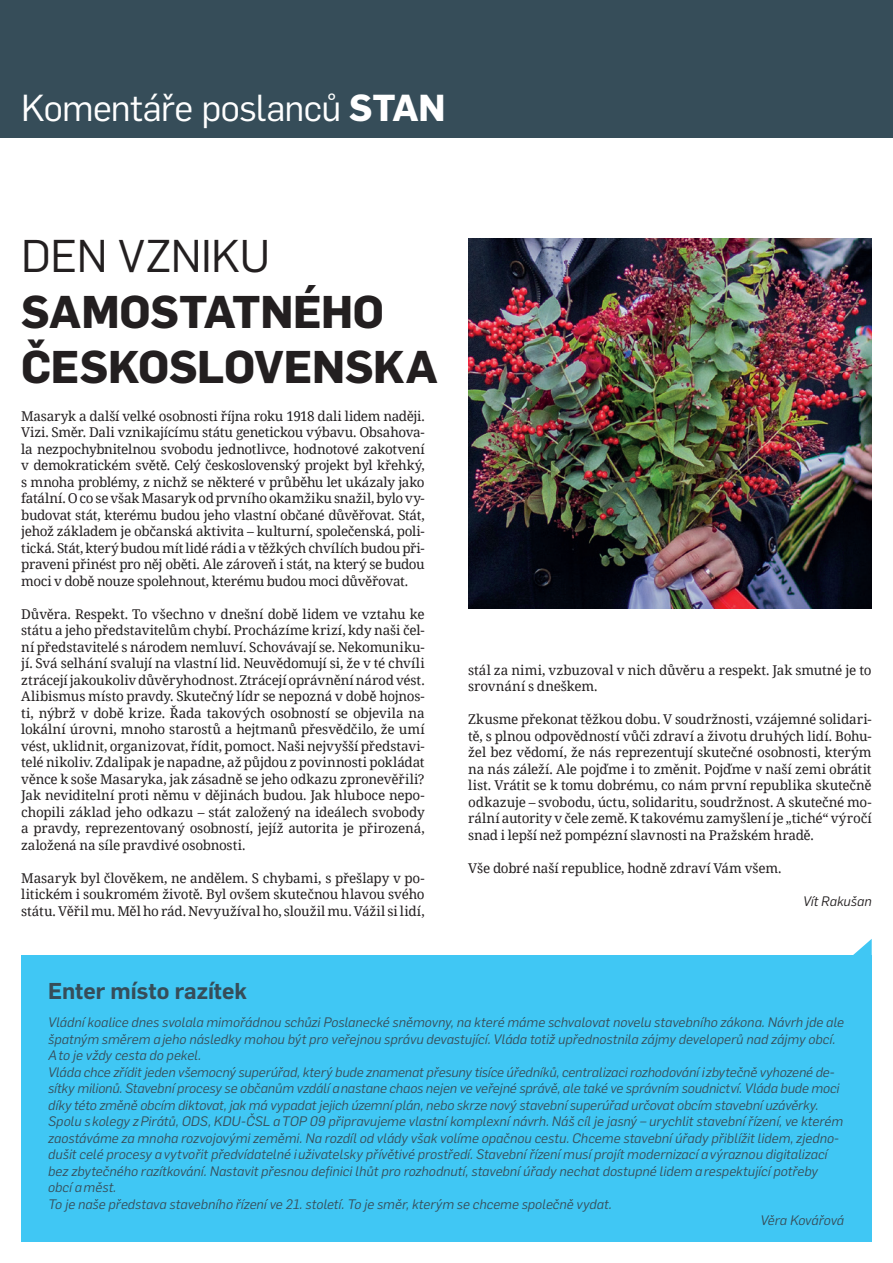
<style>
.page{position:relative;width:893px;height:1263px;background:#fff}
.page>*{position:absolute;margin:0;border:0;box-sizing:border-box;transform-origin:0 0}
.t1{font:700 45px/55.5px "Flama";letter-spacing:-.005em;color:#231f20}
.t2{font:45px "Flama";letter-spacing:-.01em;color:#231f20}
.t3{font:36.9px "Flama";letter-spacing:-.02em;color:#fff}
.t4{font:600 22.5px "Flama";color:#364d59}
.t5{font:13.5px/16.5px "Noto Serif";letter-spacing:-.015em;color:#231f20;text-align:justify}
.t6{font:italic 13.5px "Flama";color:#364d59}
.t7{font:italic 13.5px "Flama";letter-spacing:.005em;color:#231f20}
.s1{font-weight:700}
</style>
<div class="page">
<div style="left:0;top:0;width:893px;height:138px;background:#364d59"></div>
<img style="left:468px;top:238px;width:404px;height:370px">
<svg style="left:853px;top:939px;width:19px;height:16px"></svg>
<div style="left:21px;top:955px;width:851px;height:287px;background:#40c7f4"></div>
<h2 class="t3" style="left:21px;top:83px;width:426px">Komentáře poslanců <span class="s1">STAN</span></h2>
<h1 class="t2" style="left:21px;top:225px;width:250px">DEN VZNIKU</h1>
<h1 class="t1" style="left:21px;top:281px;width:418px">SAMOSTATNÉHO<br>ČESKOSLOVENSKA</h1>
<p class="t5" style="left:21px;top:407px;width:405px">Masaryk a další velké osobnosti října roku 1918 dali lidem naději.<br>Vizi. Směr. Dali vznikajícímu státu genetickou výbavu. Obsahova&shy;la nezpochybnitelnou svobodu jednotlivce, hodnotové zakotvení v demokratickém světě. Celý československý projekt byl křehký, s mnoha problémy, z nichž se některé v průběhu let ukázaly jako fatální. Oco se však Masaryk od prvního okamžiku snažil, bylo vy&shy;budovat stát, kterému budou jeho vlastní občané důvěřovat. Stát, jehož základem je občanská aktivita – kulturní, společenská, poli&shy;tická. Stát, který budou mít lidé rádi a v těžkých chvílích budou při&shy;praveni přinést pro něj oběti. Ale zároveň i stát, na který se budou moci v době nouze spolehnout, kterému budou moci důvěřovat.</p>
<p class="t5" style="left:21px;top:605px;width:405px">Důvěra. Respekt. To všechno v dnešní době lidem ve vztahu ke státu a jeho představitelům chybí. Procházíme krizí, kdy naši čel&shy;ní představitelé s národem nemluví. Schovávají se. Nekomuniku&shy;jí. Svá selhání svalují na vlastní lid. Neuvědomují si, že v té chvíli ztrácejí jakoukoliv důvěryhodnost. Ztrácejí oprávnění národ vést.<br>Alibismus místo pravdy. Skutečný lídr se nepozná v době hojnos&shy;ti, nýbrž v době krize. Řada takových osobností se objevila na lokální úrovni, mnoho starostů a hejtmanů přesvědčilo, že umí vést, uklidnit, organizovat, řídit, pomoct. Naši nejvyšší představi&shy;telé nikoliv. Zdalipak je napadne, až půjdou z povinnosti pokládat věnce k soše Masaryka, jak zásadně se jeho odkazu zpronevěřili?<br>Jak neviditelní proti němu v dějinách budou. Jak hluboce nepo&shy;chopili základ jeho odkazu – stát založený na ideálech svobody a pravdy, reprezentovaný osobností, jejíž autorita je přirozená, založená na síle pravdivé osobnosti.</p>
<p class="t5" style="left:21px;top:869px;width:405px">Masaryk byl člověkem, ne andělem. S chybami, s přešlapy v po&shy;litickém i soukromém životě. Byl ovšem skutečnou hlavou svého státu. Věřil mu. Měl ho rád. Nevyužíval ho, sloužil mu. Vážil si lidí,</p>
<h3 class="t4" style="left:48px;top:975px;width:200px">Enter místo razítek</h3>
<p class="t5" style="left:468px;top:661px;width:405px">stál za nimi, vzbuzoval v nich důvěru a respekt. Jak smutné je to srovnání s dneškem.</p>
<p class="t5" style="left:468px;top:711px;width:405px">Zkusme překonat těžkou dobu. V soudržnosti, vzájemné solidari&shy;tě, s plnou odpovědností vůči zdraví a životu druhých lidí. Bohu&shy;žel bez vědomí, že nás reprezentují skutečné osobnosti, kterým na nás záleží. Ale pojďme i to změnit. Pojďme v naší zemi obrátit list. Vrátit se k tomu dobrému, co nám první republika skutečně odkazuje – svobodu, úctu, solidaritu, soudržnost. A skutečné mo&shy;rální autority v čele země. K takovému zamyšlení je „tiché“ výročí snad i lepší než pompézní slavnosti na Pražském hradě.</p>
<p class="t5" style="left:468px;top:859px;width:315px">Vše dobré naší republice, hodně zdraví Vám všem.</p>
<p class="t7" style="left:803px;top:892px;width:70px">Vít Rakušan</p>
<p class="t6" style="left:48px;top:1013px;width:797px">Vládní koalice dnes svolala mimořádnou schůzi Poslanecké sněmovny, na které máme schvalovat novelu stavebního zákona. Návrh jde ale</p>
<p class="t6" style="left:48px;top:1030px;width:789px">špatným směrem a jeho následky mohou být pro veřejnou správu devastující. Vláda totiž upřednostnila zájmy developerů nad zájmy obcí.</p>
<p class="t6" style="left:48px;top:1046px;width:154px">A to je vždy cesta do pekel.</p>
<p class="t6" style="left:48px;top:1063px;width:788px">Vláda chce zřídit jeden všemocný superúřad, který bude znamenat přesuny tisíce úředníků, centralizaci rozhodování i zbytečně vyhozené de-</p>
<p class="t6" style="left:48px;top:1079px;width:793px">sítky milionů. Stavební procesy se občanům vzdálí a nastane chaos nejen ve veřejné správě, ale také ve správním soudnictví. Vláda bude moci</p>
<p class="t6" style="left:48px;top:1096px;width:772px">díky této změně obcím diktovat, jak má vypadat jejich územní plán, nebo skrze nový stavební superúřad určovat obcím stavební uzávěrky.</p>
<p class="t6" style="left:48px;top:1112px;width:796px">Spolu s kolegy z Pirátů, ODS, KDU-ČSL a TOP 09 připravujeme vlastní komplexní návrh. Náš cíl je jasný – urychlit stavební řízení, ve kterém</p>
<p class="t6" style="left:48px;top:1129px;width:792px">zaostáváme za mnoha rozvojovými zeměmi. Na rozdíl od vlády však volíme opačnou cestu. Chceme stavební úřady přiblížit lidem, zjedno-</p>
<p class="t6" style="left:48px;top:1145px;width:781px">dušit celé procesy a vytvořit předvídatelné i uživatelsky přívětivé prostředí. Stavební řízení musí projít modernizací a výraznou digitalizací</p>
<p class="t6" style="left:48px;top:1162px;width:771px">bez zbytečného razítkování. Nastavit přesnou definici lhůt pro rozhodnutí, stavební úřady nechat dostupné lidem a respektující potřeby</p>
<p class="t6" style="left:48px;top:1178px;width:70px">obcí a měst.</p>
<p class="t6" style="left:48px;top:1195px;width:565px">To je naše představa stavebního řízení ve 21. století. To je směr, kterým se chceme společně vydat.</p>
<p class="t6" style="left:760px;top:1211px;width:85px">Věra Kovářová</p>
</div>
